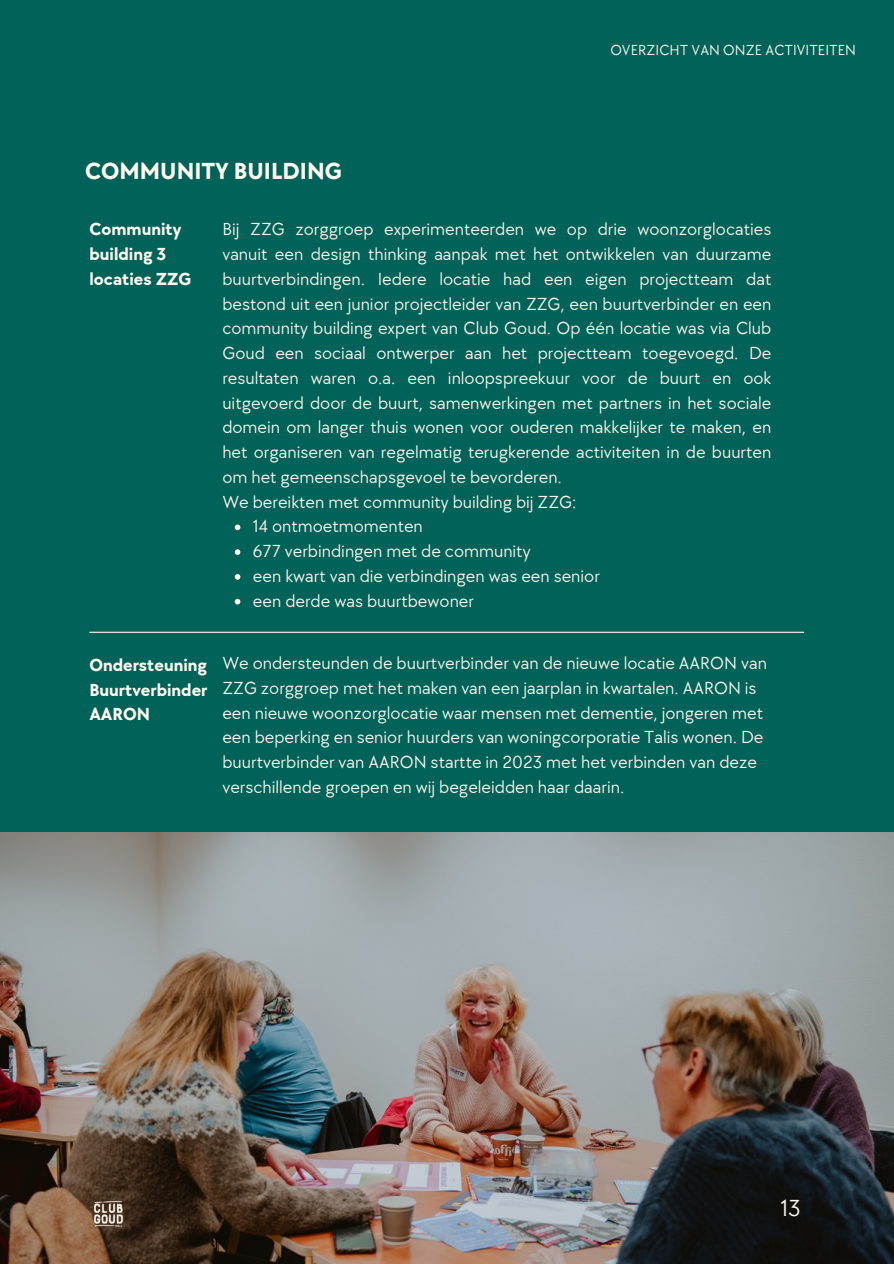
<style>
.page{position:relative;width:894px;height:1264px;background:#fff}
.page>*{position:absolute;margin:0;border:0;box-sizing:border-box;transform-origin:0 0}
.t1{font:700 24px "TT Chocolates";color:#fff8ed}
.t2{font:24px "TT Chocolates";color:#fff8ed}
.t3{font:18px/24.8px "TT Chocolates";color:#fff8ed}
.t4{font:700 18px/24.8px "TT Chocolates";color:#fff8ed}
.t5{font:15px "TT Chocolates";color:#fff8ed}
</style>
<div class="page">
<div style="left:0;top:0;width:893px;height:1263px;background:#006259"></div>
<svg style="left:235px;top:524px;width:5px;height:6px"></svg>
<svg style="left:235px;top:549px;width:5px;height:6px"></svg>
<svg style="left:235px;top:574px;width:5px;height:5px"></svg>
<svg style="left:235px;top:599px;width:5px;height:5px"></svg>
<hr style="left:89px;top:631px;width:714px;height:2px;background:#fff8ed">
<img style="left:0;top:832px;width:893px;height:431px">
<img style="left:89px;top:1195px;width:39px;height:36px">
<h1 class="t1" style="left:85px;top:157px;width:258px">COMMUNITY BUILDING</h1>
<p class="t5" style="left:610px;top:41px;width:247px">OVERZICHT VAN ONZE ACTIVITEITEN</p>
<p class="t4" style="left:89px;top:217px;width:103px">Community building 3 locaties ZZG</p>
<p class="t3" style="left:222px;top:217px;width:550px">Bĳ ZZG zorggroep experimenteerden we op drie woonzorglocaties</p>
<p class="t3" style="left:222px;top:242px;width:550px">vanuit een design thinking aanpak met het ontwikkelen van duurzame</p>
<p class="t3" style="left:222px;top:267px;width:550px">buurtverbindingen. Iedere locatie had een eigen projectteam dat</p>
<p class="t3" style="left:222px;top:292px;width:550px">bestond uit een junior projectleider van ZZG, een buurtverbinder en een</p>
<p class="t3" style="left:222px;top:316px;width:550px">community building expert van Club Goud. Op één locatie was via Club</p>
<p class="t3" style="left:222px;top:341px;width:550px">Goud een sociaal ontwerper aan het projectteam toegevoegd. De</p>
<p class="t3" style="left:222px;top:366px;width:550px">resultaten waren o.a. een inloopspreekuur voor de buurt en ook</p>
<p class="t3" style="left:222px;top:391px;width:550px">uitgevoerd door de buurt, samenwerkingen met partners in het sociale</p>
<p class="t3" style="left:222px;top:415px;width:550px">domein om langer thuis wonen voor ouderen makkelĳker te maken, en</p>
<p class="t3" style="left:222px;top:440px;width:550px">het organiseren van regelmatig terugkerende activiteiten in de buurten</p>
<p class="t3" style="left:222px;top:465px;width:341px">om het gemeenschapsgevoel te bevorderen.</p>
<p class="t3" style="left:222px;top:490px;width:355px">We bereikten met community building bĳ ZZG:</p>
<p class="t3" style="left:253px;top:514px;width:171px">14 ontmoetmomenten</p>
<p class="t3" style="left:253px;top:539px;width:279px">677 verbindingen met de community</p>
<p class="t3" style="left:253px;top:564px;width:348px">een kwart van die verbindingen was een senior</p>
<p class="t3" style="left:253px;top:589px;width:222px">een derde was buurtbewoner</p>
<p class="t4" style="left:89px;top:653px;width:119px;text-align:justify">Ondersteuning Buurtverbinder AARON</p>
<p class="t3" style="left:222px;top:651px;width:546px">We ondersteunden de buurtverbinder van de nieuwe locatie AARON van ZZG zorggroep met het maken van een jaarplan in kwartalen. AARON is een nieuwe woonzorglocatie waar mensen met dementie, jongeren met een beperking en senior huurders van woningcorporatie Talis wonen. De buurtverbinder van AARON startte in 2023 met het verbinden van deze verschillende groepen en wĳ begeleidden haar daarin.</p>
<h1 class="t2" style="left:780px;top:1194px;width:22px">13</h1>
</div>
